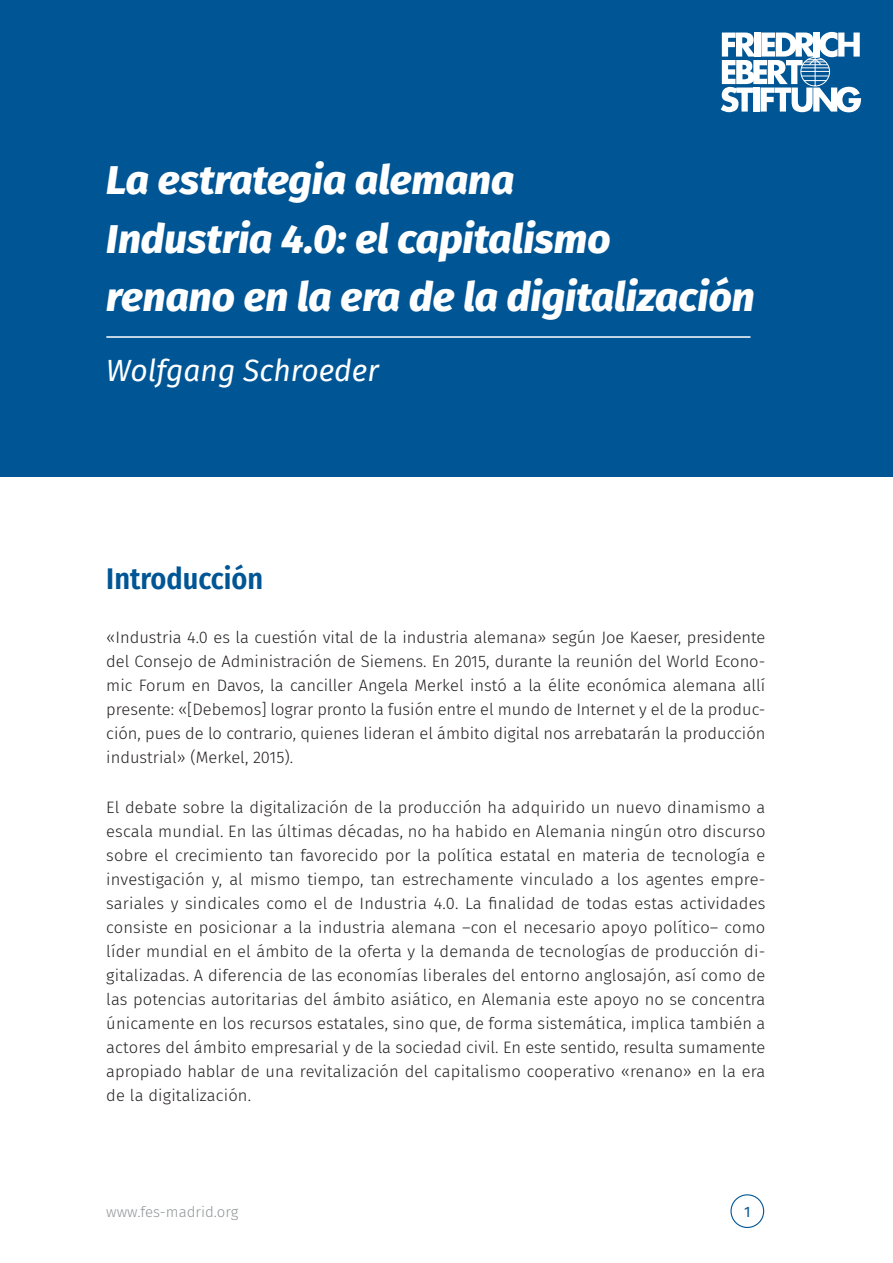
<style>
.page{position:relative;width:893px;height:1263px;background:#fff}
.page>*{position:absolute;margin:0;border:0;box-sizing:border-box;transform-origin:0 0}
.tit{font:italic 800 40.5px/58.5px "Fira Sans";color:#fff}
.autor{font:italic 30px "Fira Sans";color:#fff}
.t1{font:600 30px "Fira Sans Condensed";color:#005595}
.t2{font:300 16.5px/24px "Fira Sans";color:#231f20;text-align:justify}
.t3{font:300 15px "Fira Sans";color:#939598}
.t4{font:15px "Fira Sans";color:#005595}
</style>
<div class="page">
<div style="left:730px;top:1194px;width:34px;height:34px;border:1px solid #005595;border-radius:50%"></div>
<div style="left:0;top:0;width:893px;height:476px;background:#005595"></div>
<hr style="left:106px;top:336px;width:644px;height:2px;background:#fff">
<svg style="left:721px;top:32px;width:140px;height:80px"></svg>
<p class="tit" style="left:106px;top:147px;width:650px">La estrategia alemana<br>Industria 4.0: el capitalismo<br>renano en la era de la digitalización</p>
<p class="autor" style="left:106px;top:348px;width:274px">Wolfgang Schroeder</p>
<p class="t1" style="left:106px;top:554px;width:158px">Introducción</p>
<p class="t2" style="left:106px;top:625px;width:661px">«Industria 4.0 es la cuestión vital de la industria alemana» según Joe Kaeser, presidente del Consejo de Administración de Siemens. En 2015, durante la reunión del World Econo&shy;mic Forum en Davos, la canciller Angela Merkel instó a la élite económica alemana allí presente: «[Debemos] lograr pronto la fusión entre el mundo de Internet y el de la produc&shy;ción, pues de lo contrario, quienes lideran el ámbito digital nos arrebatarán la producción industrial» (Merkel, 2015).</p>
<p class="t2" style="left:106px;top:795px;width:661px">El debate sobre la digitalización de la producción ha adquirido un nuevo dinamismo a escala mundial. En las últimas décadas, no ha habido en Alemania ningún otro discurso sobre el crecimiento tan favorecido por la política estatal en materia de tecnología e investigación y, al mismo tiempo, tan estrechamente vinculado a los agentes empre&shy;sariales y sindicales como el de Industria 4.0. La finalidad de todas estas actividades consiste en posicionar a la industria alemana –con el necesario apoyo político– como líder mundial en el ámbito de la oferta y la demanda de tecnologías de producción di&shy;gitalizadas. A diferencia de las economías liberales del entorno anglosajón, así como de las potencias autoritarias del ámbito asiático, en Alemania este apoyo no se concentra únicamente en los recursos estatales, sino que, de forma sistemática, implica también a actores del ámbito empresarial y de la sociedad civil. En este sentido, resulta sumamente apropiado hablar de una revitalización del capitalismo cooperativo «renano» en la era de la digitalización.</p>
<p class="t3" style="left:106px;top:1201px;width:133px">www.fes-madrid.org</p>
<p class="t4" style="left:744px;top:1200px;width:8px">1</p>
</div>
